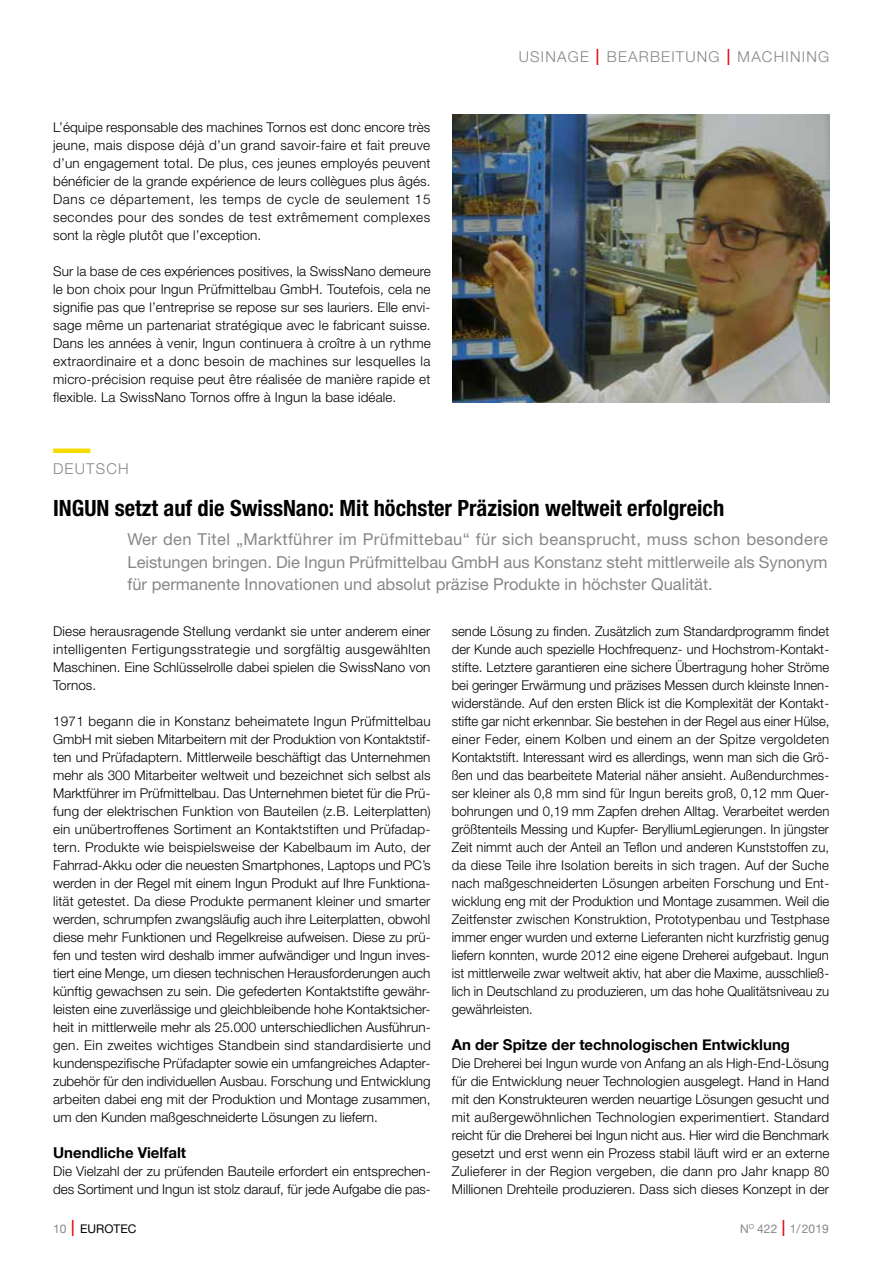
<style>
.page{position:relative;width:893px;height:1263px;background:#fff}
.page>*{position:absolute;margin:0;border:0;box-sizing:border-box;transform-origin:0 0}
.t1{font:700 condensed 22.5px "Helvetica Neue";color:#000}
.t2{font:16.5px/22.5px "Helvetica Neue";color:#878787;text-align:justify}
.t3{font:700 15px "Helvetica Neue";color:#000}
.t4{font:300 15px "Helvetica Neue";letter-spacing:.08em;color:#878787}
.t5{font:300 13.5px/18px "Helvetica Neue";letter-spacing:.005em;color:#000;text-align:justify}
.t6{font:12px "Helvetica Neue";color:#878787}
.t7{font:12px "Helvetica Neue";color:#000}
.s1{font-stretch:condensed;font-size:22.5px;color:#e30613}
.s2{color:#878787}
.s3{font-weight:300;font-stretch:condensed;font-size:22.5px;color:#e30613}
</style>
<div class="page">
<div style="left:53px;top:448px;width:37px;height:5px;background:#f5db00"></div>
<img style="left:452px;top:114px;width:377px;height:288px">
<p class="t5" style="left:53px;top:118px;width:379px">L’équipe responsable des machines Tornos est donc encore très jeune, mais dispose déjà d’un grand savoir-faire et fait preuve d’un engagement total. De plus, ces jeunes employés peuvent bénéficier de la grande expérience de leurs collègues plus âgés.<br>Dans ce département, les temps de cycle de seulement 15 secondes pour des sondes de test extrêmement complexes sont la règle plutôt que l’exception.</p>
<p class="t5" style="left:53px;top:262px;width:379px">Sur la base de ces expériences positives, la SwissNano demeure le bon choix pour Ingun Prüfmittelbau GmbH. Toutefois, cela ne signifie pas que l’entreprise se repose sur ses lauriers. Elle envi&shy;sage même un partenariat stratégique avec le fabricant suisse.<br>Dans les années à venir, Ingun continuera à croître à un rythme extraordinaire et a donc besoin de machines sur lesquelles la micro-précision requise peut être réalisée de manière rapide et flexible. La SwissNano Tornos offre à Ingun la base idéale.</p>
<p class="t4" style="left:519px;top:47px;width:312px">USINAGE <span class="s1">I</span> BEARBEITUNG <span class="s1">I</span> MACHINING</p>
<p class="t4" style="left:53px;top:460px;width:77px">DEUTSCH</p>
<h1 class="t1" style="left:53px;top:494px;width:673px">INGUN setzt auf die SwissNano: Mit höchster Präzision weltweit erfolgreich</h1>
<p class="t2" style="left:128px;top:528px;width:702px">Wer den Titel „Marktführer im Prüfmittebau“ für sich beansprucht, muss schon besondere Leistungen bringen. Die Ingun Prüfmittelbau GmbH aus Konstanz steht mittlerweile als Synonym für permanente Innovationen und absolut präzise Produkte in höchster Qualität.</p>
<p class="t5" style="left:53px;top:622px;width:379px">Diese herausragende Stellung verdankt sie unter anderem einer intelligenten Fertigungsstrategie und sorgfältig ausgewählten Maschinen. Eine Schlüsselrolle dabei spielen die SwissNano von Tornos.</p>
<p class="t5" style="left:53px;top:712px;width:379px">1971 begann die in Konstanz beheimatete Ingun Prüfmittelbau GmbH mit sieben Mitarbeitern mit der Produktion von Kontaktstif&shy;ten und Prüfadaptern. Mittlerweile beschäftigt das Unternehmen mehr als 300 Mitarbeiter weltweit und bezeichnet sich selbst als Marktführer im Prüfmittelbau. Das Unternehmen bietet für die Prü&shy;fung der elektrischen Funktion von Bauteilen (z.B. Leiterplatten) ein unübertroffenes Sortiment an Kontaktstiften und Prüfadap&shy;tern. Produkte wie beispielsweise der Kabelbaum im Auto, der Fahrrad-Akku oder die neuesten Smartphones, Laptops und PC’s werden in der Regel mit einem Ingun Produkt auf Ihre Funktiona&shy;lität getestet. Da diese Produkte permanent kleiner und smarter werden, schrumpfen zwangsläufig auch ihre Leiterplatten, obwohl diese mehr Funktionen und Regelkreise aufweisen. Diese zu prü&shy;fen und testen wird deshalb immer aufwändiger und Ingun inves&shy;tiert eine Menge, um diesen technischen Herausforderungen auch künftig gewachsen zu sein. Die gefederten Kontaktstifte gewähr&shy;leisten eine zuverlässige und gleichbleibende hohe Kontaktsicher&shy;heit in mittlerweile mehr als 25.000 unterschiedlichen Ausführun&shy;gen. Ein zweites wichtiges Standbein sind standardisierte und kundenspezifische Prüfadapter sowie ein umfangreiches Adapter&shy;zubehör für den individuellen Ausbau. Forschung und Entwicklung arbeiten dabei eng mit der Produktion und Montage zusammen, um den Kunden maßgeschneiderte Lösungen zu liefern.</p>
<p class="t3" style="left:53px;top:1141px;width:134px">Unendliche Vielfalt</p>
<p class="t5" style="left:53px;top:1162px;width:379px">Die Vielzahl der zu prüfenden Bauteile erfordert ein entsprechen&shy;des Sortiment und Ingun ist stolz darauf, für jede Aufgabe die pas-</p>
<p class="t5" style="left:452px;top:622px;width:379px">sende Lösung zu finden. Zusätzlich zum Standardprogramm findet der Kunde auch spezielle Hochfrequenz- und Hochstrom-Kontakt&shy;stifte. Letztere garantieren eine sichere Übertragung hoher Ströme bei geringer Erwärmung und präzises Messen durch kleinste Innen&shy;widerstände. Auf den ersten Blick ist die Komplexität der Kontakt&shy;stifte gar nicht erkennbar. Sie bestehen in der Regel aus einer Hülse, einer Feder, einem Kolben und einem an der Spitze vergoldeten Kontaktstift. Interessant wird es allerdings, wenn man sich die Grö&shy;ßen und das bearbeitete Material näher ansieht. Außendurchmes&shy;ser kleiner als 0,8 mm sind für Ingun bereits groß, 0,12 mm Quer&shy;bohrungen und 0,19 mm Zapfen drehen Alltag. Verarbeitet werden größtenteils Messing und Kupfer- BerylliumLegierungen. In jüngster Zeit nimmt auch der Anteil an Teflon und anderen Kunststoffen zu, da diese Teile ihre Isolation bereits in sich tragen. Auf der Suche nach maßgeschneiderten Lösungen arbeiten Forschung und Ent&shy;wicklung eng mit der Produktion und Montage zusammen. Weil die Zeitfenster zwischen Konstruktion, Prototypenbau und Testphase immer enger wurden und externe Lieferanten nicht kurzfristig genug liefern konnten, wurde 2012 eine eigene Dreherei aufgebaut. Ingun ist mittlerweile zwar weltweit aktiv, hat aber die Maxime, ausschließ&shy;lich in Deutschland zu produzieren, um das hohe Qualitätsniveau zu gewährleisten.</p>
<p class="t3" style="left:452px;top:1033px;width:340px">An der Spitze der technologischen Entwicklung</p>
<p class="t5" style="left:452px;top:1054px;width:379px">Die Dreherei bei Ingun wurde von Anfang an als High-End-Lösung für die Entwicklung neuer Technologien ausgelegt. Hand in Hand mit den Konstrukteuren werden neuartige Lösungen gesucht und mit außergewöhnlichen Technologien experimentiert. Standard reicht für die Dreherei bei Ingun nicht aus. Hier wird die Benchmark gesetzt und erst wenn ein Prozess stabil läuft wird er an externe Zulieferer in der Region vergeben, die dann pro Jahr knapp 80<br>Millionen Drehteile produzieren. Dass sich dieses Konzept in der</p>
<p class="t7" style="left:53px;top:1221px;width:85px"><span class="s2">10</span> <span class="s3">I</span> EUROTEC</p>
<p class="t6" style="left:740px;top:1221px;width:90px">N<sup>O</sup> 422 <span class="s3">I</span> 1/2019</p>
</div>
